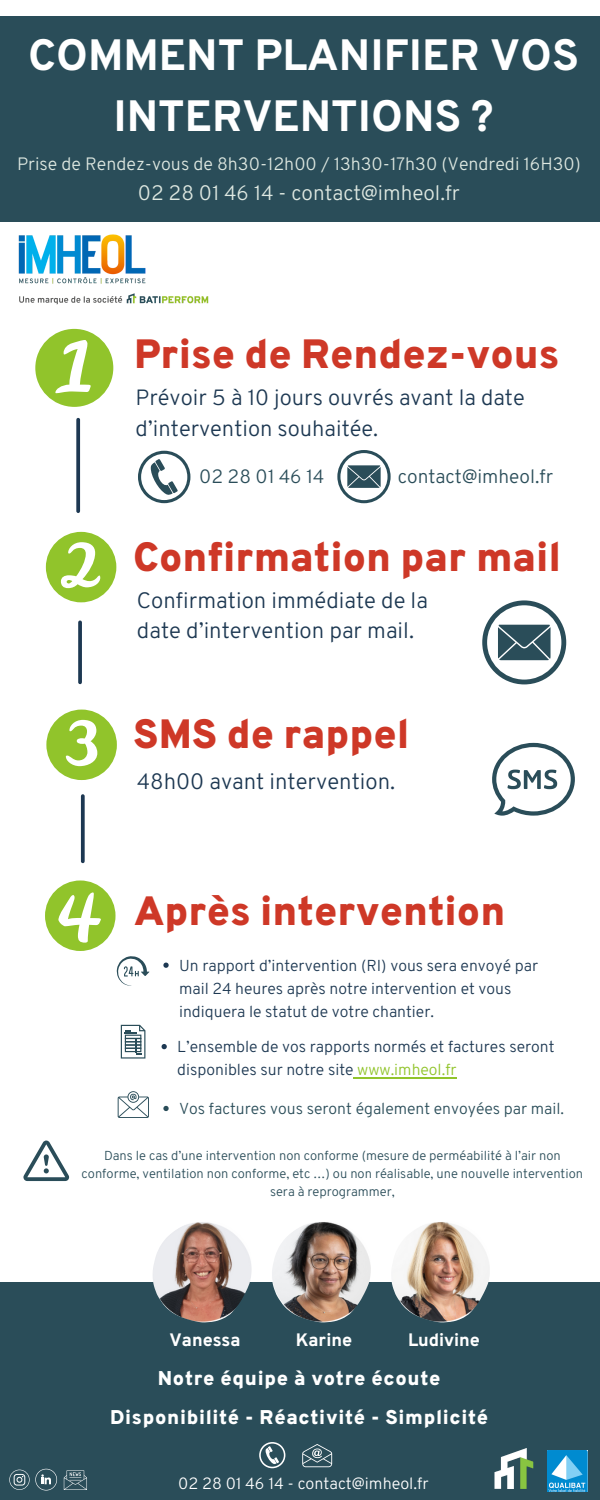
<style>
.page{position:relative;width:600px;height:1500px;background:#fff}
.page>*{position:absolute;margin:0;border:0;box-sizing:border-box;transform-origin:0 0}
.t1{font:800 43.8px/60.8px "Overpass";color:#fff;text-align:center}
.t2{font:800 40.9px "Overpass";color:#ce3827}
.t3{font:300 22.3px/30.8px "Overpass";color:#1d3852}
.t4{font:300 22.1px/30.8px "Overpass";color:#1d3852}
.t5{font:300 20.9px "Overpass";color:#dee8e1}
.t6{font:800 19.9px/39.8px "Overpass";letter-spacing:.035em;color:#fff;text-align:center}
.t7{font:300 19.3px "Overpass";color:#2a4d59}
.t8{font:800 18px "Overpass";color:#fff}
.t9{font:300 17.9px "Overpass";color:#dee8e1}
.t10{font:300 16.3px "Overpass";color:#fff}
.t11{font:300 15.9px/23.2px "Overpass";color:#1d3852}
.t12{font:300 15.9px "Overpass";color:#2a4d59}
.t13{font:300 13px/18px "Overpass";color:#2a4d59;text-align:center}
.s1{color:#91c42b}
</style>
<div class="page">
<svg style="left:76px;top:420px;width:4px;height:91px"></svg>
<svg style="left:35px;top:329px;width:78px;height:78px"></svg>
<svg style="left:46px;top:532px;width:70px;height:70px"></svg>
<svg style="left:46px;top:710px;width:71px;height:70px"></svg>
<div style="left:0;top:16px;width:600px;height:205px;background:#2a4d59"></div>
<svg style="left:78px;top:622px;width:4px;height:60px"></svg>
<div style="left:0;top:1283px;width:600px;height:217px;background:#2a4d59"></div>
<svg style="left:138px;top:451px;width:52px;height:52px"></svg>
<svg style="left:482px;top:600px;width:84px;height:84px"></svg>
<svg style="left:492px;top:743px;width:83px;height:73px"></svg>
<svg style="left:45px;top:880px;width:104px;height:106px"></svg>
<svg style="left:121px;top:1025px;width:24px;height:34px"></svg>
<svg style="left:118px;top:1091px;width:31px;height:27px"></svg>
<svg style="left:23px;top:1141px;width:46px;height:40px"></svg>
<img style="left:547px;top:1450px;width:40px;height:42px">
<svg style="left:302px;top:1444px;width:30px;height:23px"></svg>
<svg style="left:259px;top:1442px;width:26px;height:26px"></svg>
<svg style="left:9px;top:1469px;width:48px;height:22px"></svg>
<svg style="left:64px;top:1470px;width:23px;height:20px"></svg>
<img style="left:153px;top:1222px;width:98px;height:100px">
<img style="left:272px;top:1222px;width:99px;height:100px">
<img style="left:391px;top:1222px;width:99px;height:100px">
<img style="left:494px;top:1448px;width:40px;height:41px">
<svg style="left:337px;top:450px;width:54px;height:53px"></svg>
<img style="left:18px;top:234px;width:191px;height:71px">
<svg style="left:163px;top:963px;width:6px;height:5px"></svg>
<svg style="left:162px;top:1044px;width:5px;height:5px"></svg>
<hr style="left:354px;top:1077px;width:103px;height:1px;background:#91c42b">
<svg style="left:163px;top:1106px;width:6px;height:5px"></svg>
<svg style="left:81px;top:796px;width:4px;height:65px"></svg>
<h1 class="t1" style="left:28px;top:24px;width:552px">COMMENT PLANIFIER VOS<br>INTERVENTIONS ?</h1>
<p class="t9" style="left:17px;top:152px;width:565px">Prise de Rendez-vous de 8h30-12h00 / 13h30-17h30 (Vendredi 16H30)</p>
<h3 class="t5" style="left:138px;top:179px;width:324px">02 28 01 46 14 - contact@imheol.fr</h3>
<h2 class="t2" style="left:134px;top:328px;width:427px">Prise de Rendez-vous</h2>
<h3 class="t4" style="left:136px;top:382px;width:391px">Prévoir 5 à 10 jours ouvrés avant la date d’intervention souhaitée.</h3>
<p class="t7" style="left:199px;top:464px;width:126px">02 28 01 46 14</p>
<p class="t7" style="left:398px;top:464px;width:157px">contact@imheol.fr</p>
<h2 class="t2" style="left:133px;top:530px;width:430px">Confirmation par mail</h2>
<h3 class="t3" style="left:137px;top:584px;width:292px">Confirmation immédiate de la date d’intervention par mail.</h3>
<h2 class="t2" style="left:133px;top:708px;width:278px">SMS de rappel</h2>
<h3 class="t3" style="left:137px;top:766px;width:260px">48h00 avant intervention.</h3>
<h2 class="t2" style="left:134px;top:885px;width:373px">Après intervention</h2>
<p class="t11" style="left:179px;top:954px;width:361px">Un rapport d’intervention (RI) vous sera envoyé par mail 24 heures après notre intervention et vous indiquera le statut de votre chantier.</p>
<p class="t11" style="left:177px;top:1035px;width:379px">L’ensemble de vos rapports normés et factures seront disponibles sur notre site <span class="s1">www.imheol.fr</span></p>
<p class="t12" style="left:179px;top:1098px;width:387px">Vos factures vous seront également envoyées par mail.</p>
<p class="t13" style="left:82px;top:1147px;width:503px">Dans le cas d’une intervention non conforme (mesure de perméabilité à l’air non conforme, ventilation non conforme, etc …) ou non réalisable, une nouvelle intervention sera à reprogrammer,</p>
<p class="t8" style="left:170px;top:1328px;width:72px">Vanessa</p>
<p class="t8" style="left:296px;top:1328px;width:58px">Karine</p>
<p class="t8" style="left:408px;top:1328px;width:73px">Ludivine</p>
<p class="t6" style="left:110px;top:1358px;width:380px">Notre équipe à votre écoute<br>Disponibilité - Réactivité - Simplicité</p>
<p class="t10" style="left:178px;top:1473px;width:252px">02 28 01 46 14 - contact@imheol.fr</p>
</div>
